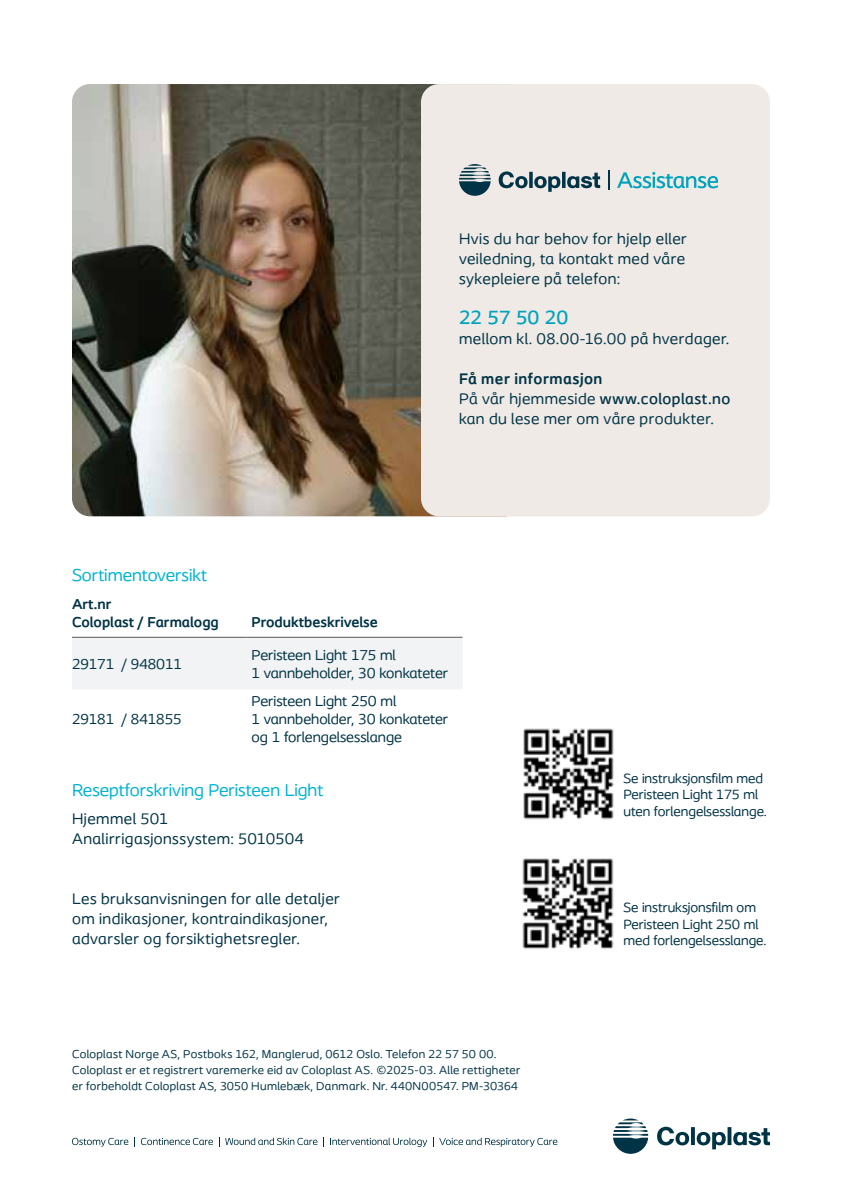
<style>
.page{position:relative;width:842px;height:1191px;background:#fff}
.page>*{position:absolute;margin:0;border:0;box-sizing:border-box;transform-origin:0 0}
.t1{font:500 20px "Coloplast";letter-spacing:.01em;color:#00a3bc}
.t2{font:18px "Coloplast";color:#00b3d0}
.t3{font:16px/20px "Coloplast";letter-spacing:.03em;color:#003346}
.t4{font:15px/18px "Coloplast";color:#003346}
.t5{font:700 15px/18px "Coloplast";color:#003346}
.t6{font:14px/16.8px "Coloplast";color:#003346}
.t7{font:12px/16px "Coloplast";letter-spacing:.025em;color:#003346}
.s1{font-weight:700}
.s2{font-weight:500}
</style>
<div class="page">
<svg style="left:613px;top:1118px;width:35px;height:35px"></svg>
<svg style="left:657px;top:1126px;width:113px;height:23px"></svg>
<img style="left:72px;top:84px;width:363px;height:432px">
<div style="left:421px;top:84px;width:349px;height:432px;background:#efeae5;border-radius:18px"></div>
<img style="left:523px;top:859px;width:90px;height:90px">
<svg style="left:617px;top:172px;width:101px;height:16px"></svg>
<svg style="left:608px;top:170px;width:1px;height:20px"></svg>
<svg style="left:459px;top:164px;width:32px;height:32px"></svg>
<svg style="left:499px;top:171px;width:101px;height:21px"></svg>
<svg style="left:72px;top:1137px;width:56px;height:10px"></svg>
<svg style="left:141px;top:1137px;width:72px;height:8px"></svg>
<svg style="left:219px;top:1137px;width:98px;height:9px"></svg>
<svg style="left:330px;top:1137px;width:97px;height:10px"></svg>
<svg style="left:433px;top:1137px;width:124px;height:10px"></svg>
<div style="left:72px;top:638px;width:390px;height:51px;background:#f2f3f4"></div>
<hr style="left:72px;top:637px;width:174px;height:1px;background:#57585a">
<hr style="left:246px;top:637px;width:216px;height:1px;background:#57585a">
<img style="left:523px;top:728px;width:90px;height:91px">
<p class="t3" style="left:459px;top:229px;width:230px">Hvis du har behov for hjelp eller veiledning, ta kontakt med våre sykepleiere på telefon:</p>
<p class="t1" style="left:459px;top:305px;width:111px">22 57 50 20</p>
<p class="t3" style="left:459px;top:329px;width:272px">mellom kl. 08.00-16.00 på hverdager.</p>
<p class="t3" style="left:459px;top:369px;width:273px"><span class="s1">Få mer informasjon<br></span>På vår hjemmeside <span class="s2">www.coloplast.no </span>kan du lese mer om våre produkter.</p>
<p class="t2" style="left:72px;top:564px;width:137px">Sortimentoversikt</p>
<p class="t5" style="left:72px;top:594px;width:148px">Art.nr<br>Coloplast / Farmalogg</p>
<p class="t5" style="left:252px;top:612px;width:128px">Produktbeskrivelse</p>
<p class="t4" style="left:72px;top:655px;width:111px">29171 / 948011</p>
<p class="t4" style="left:252px;top:646px;width:198px">Peristeen Light 175 ml<br>1 vannbeholder, 30 konkateter</p>
<p class="t4" style="left:72px;top:710px;width:111px">29181 / 841855</p>
<p class="t4" style="left:252px;top:692px;width:198px">Peristeen Light 250 ml<br>1 vannbeholder, 30 konkateter og 1 forlengelsesslange</p>
<p class="t2" style="left:72px;top:779px;width:253px">Reseptforskriving Peristeen Light</p>
<p class="t3" style="left:72px;top:809px;width:233px">Hjemmel 501<br>Analirrigasjonssystem: 5010504</p>
<p class="t3" style="left:72px;top:889px;width:269px">Les bruksanvisningen for alle detaljer om indikasjoner, kontraindikasjoner, advarsler og forsiktighetsregler.</p>
<p class="t6" style="left:623px;top:769px;width:145px">Se instruksjonsfilm med<br>Peristeen Light 175 ml uten forlengelsesslange.</p>
<p class="t6" style="left:623px;top:898px;width:145px">Se instruksjonsfilm om<br>Peristeen Light 250 ml med forlengelsesslange.</p>
<p class="t7" style="left:72px;top:1045px;width:450px">Coloplast Norge AS, Postboks 162, Manglerud, 0612 Oslo. Telefon 22 57 50 00.<br>Coloplast er et registrert varemerke eid av Coloplast AS. ©2025-03. Alle rettigheter er forbeholdt Coloplast AS, 3050 Humlebæk, Danmark. Nr. 440N00547. PM-30364</p>
</div>
